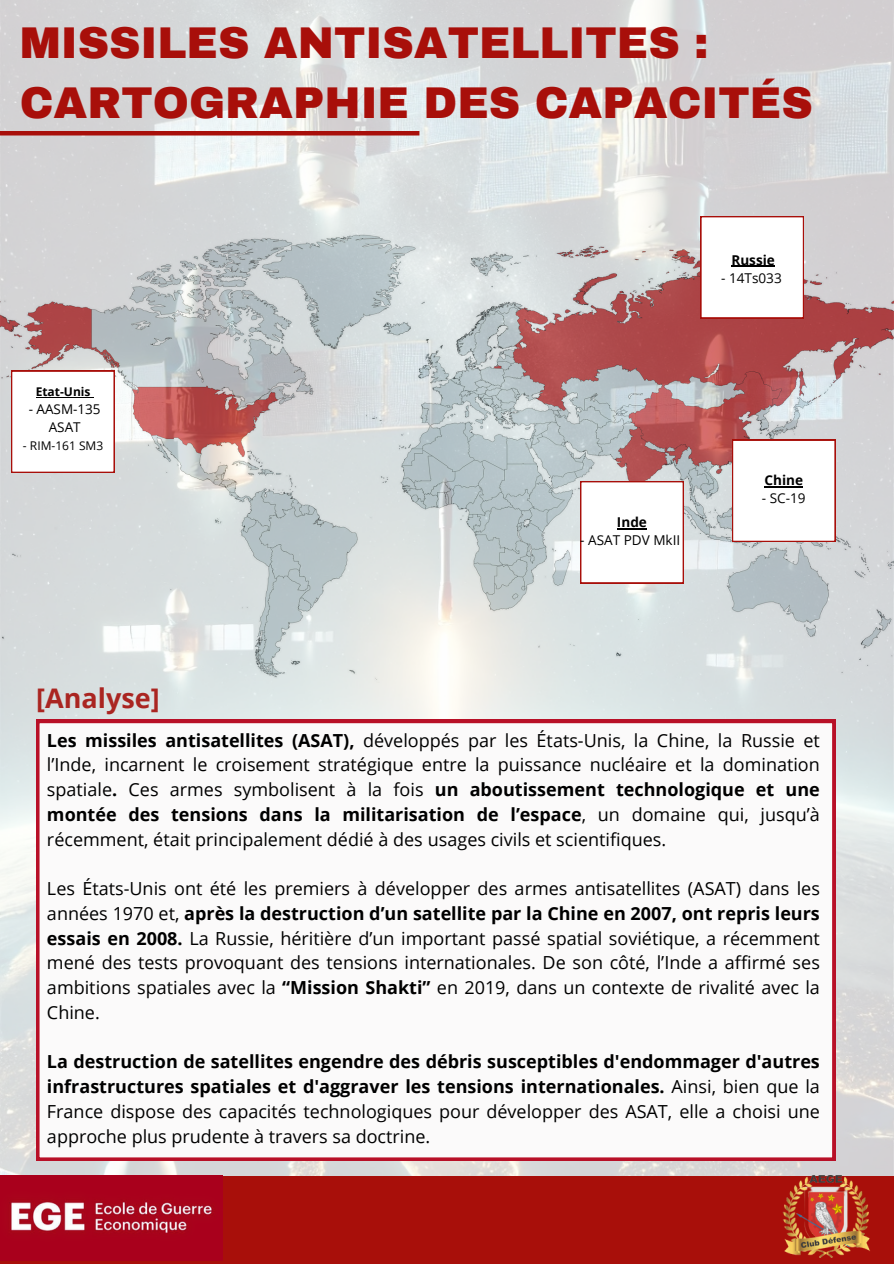
<style>
.page{position:relative;width:894px;height:1264px;background:#fff}
.page>*{position:absolute;margin:0;border:0;box-sizing:border-box;transform-origin:0 0}
.t1{font:900 43.5px/60.8px "Archivo";color:#a80f0a}
.t2{font:700 27px "Open Sans";color:#aa2521}
.t3{font:18px/24.8px "Open Sans";color:#000;text-align:justify}
.t4{font:700 18px/24.8px "Open Sans";color:#000;text-align:justify}
.t5{font:13.5px/18.5px "Open Sans";color:#000;text-align:center}
.t6{font:700 13.5px "Open Sans";color:#000}
.t7{font:12px "Open Sans";color:#000}
.t8{font:700 12px "Open Sans";color:#000}
.s1{font-weight:700}
.s2{font-weight:400}
</style>
<div class="page">
<img style="left:0;top:0;width:893px;height:1174px">
<div style="left:0;top:1175px;width:893px;height:88px;background:#a80f0a"></div>
<img style="left:0;top:1175px;width:223px;height:85px">
<svg style="left:11px;top:371px;width:104px;height:102px"></svg>
<svg style="left:731px;top:440px;width:104px;height:102px"></svg>
<hr style="left:764px;top:486px;width:38px;height:1px;background:#000">
<svg style="left:700px;top:216px;width:103px;height:102px"></svg>
<hr style="left:731px;top:266px;width:43px;height:1px;background:#000">
<svg style="left:580px;top:481px;width:103px;height:102px"></svg>
<hr style="left:616px;top:528px;width:30px;height:1px;background:#000">
<svg style="left:36px;top:719px;width:799px;height:441px"></svg>
<hr style="left:0;top:131px;width:419px;height:4px;background:#a80f0a">
<img style="left:759px;top:1175px;width:134px;height:82px">
<p class="t1" style="left:20px;top:13px;width:794px">MISSILES ANTISATELLITES :<br>CARTOGRAPHIE DES CAPACITÉS</p>
<h1 class="t8" style="left:36px;top:383px;width:56px">Etat-Unis</h1>
<p class="t5" style="left:29px;top:399px;width:73px">- AASM-135<br>ASAT</p>
<p class="t7" style="left:23px;top:437px;width:82px">- RIM-161 SM3</p>
<h2 class="t2" style="left:36px;top:679px;width:125px">[Analyse]</h2>
<p class="t6" style="left:731px;top:250px;width:45px">Russie</p>
<p class="t5" style="left:721px;top:268px;width:62px">- 14Ts033</p>
<p class="t6" style="left:616px;top:513px;width:31px">Inde</p>
<p class="t5" style="left:580px;top:531px;width:101px">- ASAT PDV MkII</p>
<p class="t6" style="left:764px;top:470px;width:40px">Chine</p>
<p class="t5" style="left:761px;top:488px;width:45px">- SC-19</p>
<p class="t3" style="left:47px;top:727px;width:774px"><span class="s1">Les missiles antisatellites (ASAT),</span> développés par les États-Unis, la Chine, la Russie et l’Inde, incarnent le croisement stratégique entre la puissance nucléaire et la domination spatiale<span class="s1">.</span> Ces armes symbolisent à la fois <span class="s1">un aboutissement technologique et une montée des tensions dans la militarisation de l’espace</span>, un domaine qui, jusqu’à récemment, était principalement dédié à des usages civils et scientifiques.</p>
<p class="t3" style="left:47px;top:875px;width:774px">Les États-Unis ont été les premiers à développer des armes antisatellites (ASAT) dans les années 1970 et, <span class="s1">après la destruction d’un satellite par la Chine en 2007, ont repris leurs essais en 2008.</span> La Russie, héritière d’un important passé spatial soviétique, a récemment mené des tests provoquant des tensions internationales. De son côté, l’Inde a affirmé ses ambitions spatiales avec la <span class="s1">“Mission Shakti”</span> en 2019, dans un contexte de rivalité avec la Chine.</p>
<p class="t4" style="left:47px;top:1049px;width:774px">La destruction de satellites engendre des débris susceptibles d'endommager d'autres infrastructures spatiales et d'aggraver les tensions internationales. <span class="s2">Ainsi, bien que la France dispose des capacités technologiques pour développer des ASAT, elle a choisi une approche plus prudente à travers sa doctrine.</span></p>
</div>
